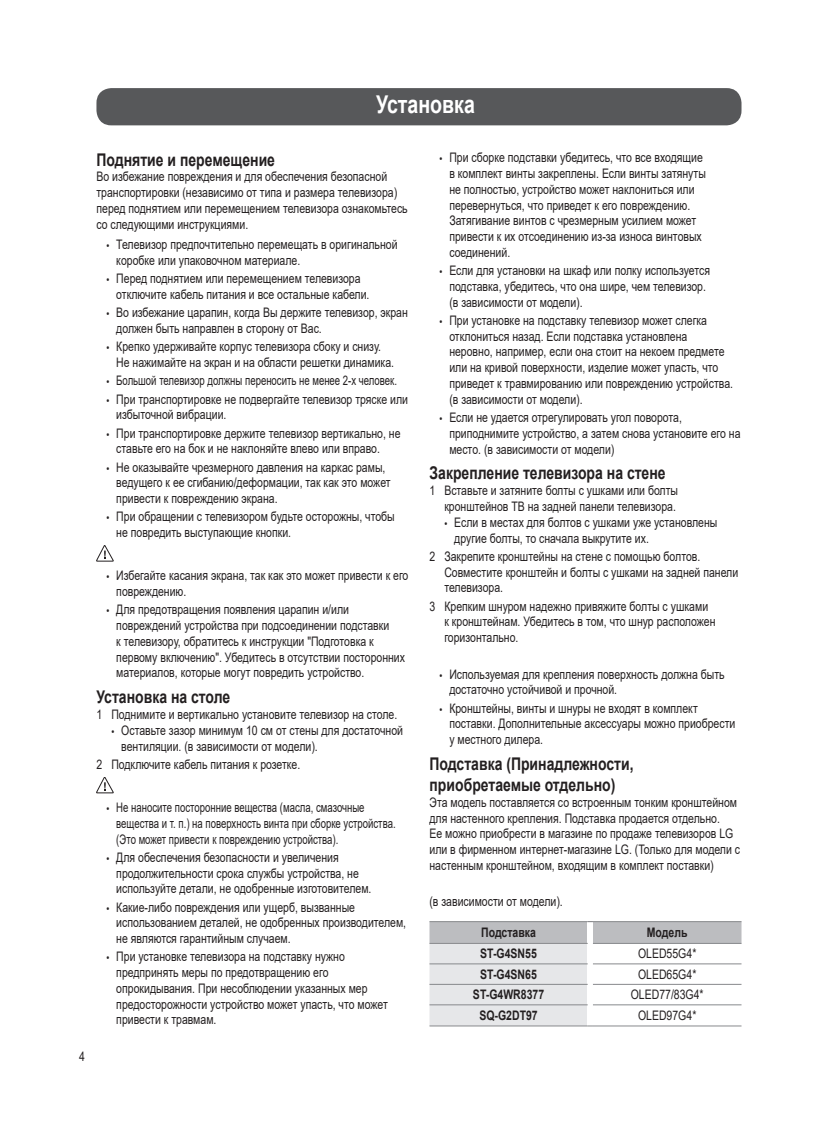
<style>
.page{position:relative;width:828px;height:1137px;background:#fff}
.page>*{position:absolute;margin:0;border:0;box-sizing:border-box;transform-origin:0 0}
.t1{font:700 24.5px "Arial";color:#fff;scale:.8 1}
.t2{font:700 17.5px/21px "Arial";color:#231f20;scale:.8 1}
.t3{font:13.12px/15.8px "Arial";color:#231f20;scale:.8 1}
.t4{font:13.12px/15.8px "Arial";color:#231f20;scale:.73 1}
.t5{font:700 13.12px "Arial";color:#231f20;scale:.8 1}
.s1{font-family:"LG Smart"}
</style>
<div class="page">
<div style="left:96px;top:88px;width:645px;height:37px;background:#57585a;border-radius:15px"></div>
<svg style="left:96px;top:545px;width:17px;height:16px"></svg>
<svg style="left:96px;top:777px;width:17px;height:16px"></svg>
<svg style="left:429px;top:921px;width:312px;height:105px"></svg>
<hr style="left:593px;top:921px;width:148px;height:1px;background:#87898c">
<h1 class="t1" style="left:376px;top:87px;width:125px">Установка</h1>
<p class="t3" style="left:79px;top:1047px;width:9px">4</p>
<h2 class="t2" style="left:96px;top:149px;width:225px">Поднятие и перемещение</h2>
<p class="t3" style="left:96px;top:169px;width:390px">Во избежание повреждения и для обеспечения безопасной транспортировки (независимо от типа и размера телевизора) перед поднятием или перемещением телевизора ознакомьтесь со следующими инструкциями.</p>
<p class="t3" style="left:116px;top:237px;width:353px;text-indent:-10px"><span class="s1">•</span> Телевизор предпочтительно перемещать в оригинальной коробке или упаковочном материале.</p>
<p class="t3" style="left:116px;top:271px;width:318px;text-indent:-10px"><span class="s1">•</span> Перед поднятием или перемещением телевизора отключите кабель питания и все остальные кабели.</p>
<p class="t3" style="left:116px;top:305px;width:366px;text-indent:-10px"><span class="s1">•</span> Во избежание царапин, когда Вы держите телевизор, экран должен быть направлен в сторону от Вас.</p>
<p class="t3" style="left:116px;top:339px;width:349px;text-indent:-10px"><span class="s1">•</span> Крепко удерживайте корпус телевизора сбоку и снизу.<br>Не нажимайте на экран и на области решетки динамика.</p>
<p class="t4" style="left:106px;top:373px;width:400px"><span class="s1">•</span> Большой телевизор должны переносить не менее 2-х человек.</p>
<p class="t3" style="left:116px;top:391px;width:366px;text-indent:-10px"><span class="s1">•</span> При транспортировке не подвергайте телевизор тряске или избыточной вибрации.</p>
<p class="t3" style="left:116px;top:425px;width:357px;text-indent:-10px"><span class="s1">•</span> При транспортировке держите телевизор вертикально, не ставьте его на бок и не наклоняйте влево или вправо.</p>
<p class="t3" style="left:116px;top:459px;width:344px;text-indent:-10px"><span class="s1">•</span> Не оказывайте чрезмерного давления на каркас рамы, ведущего к ее сгибанию/деформации, так как это может привести к повреждению экрана.</p>
<p class="t3" style="left:116px;top:508px;width:350px;text-indent:-10px"><span class="s1">•</span> При обращении с телевизором будьте осторожны, чтобы не повредить выступающие кнопки.</p>
<p class="t3" style="left:116px;top:567px;width:367px;text-indent:-10px"><span class="s1">•</span> Избегайте касания экрана, так как это может привести к его повреждению.</p>
<p class="t3" style="left:116px;top:601px;width:362px;text-indent:-10px"><span class="s1">•</span> Для предотвращения появления царапин и/или повреждений устройства при подсоединении подставки<br>к телевизору, обратитесь к инструкции "Подготовка к первому включению". Убедитесь в отсутствии посторонних материалов, которые могут повредить устройство.</p>
<h2 class="t2" style="left:96px;top:686px;width:169px">Установка на столе</h2>
<p class="t3" style="left:96px;top:706px;width:378px">1 Поднимите и вертикально установите телевизор на столе.</p>
<p class="t3" style="left:121px;top:722px;width:354px;text-indent:-10px"><span class="s1">•</span> Оставьте зазор минимум 10 см от стены для достаточной вентиляции. (в зависимости от модели).</p>
<p class="t3" style="left:96px;top:756px;width:256px">2 Подключите кабель питания к розетке.</p>
<p class="t4" style="left:116px;top:799px;width:384px;text-indent:-10px"><span class="s1">•</span> Не наносите посторонние вещества (масла, смазочные вещества и т. п.) на поверхность винта при сборке устройства. (Это может привести к повреждению устройства).</p>
<p class="t3" style="left:116px;top:849px;width:320px;text-indent:-10px"><span class="s1">•</span> Для обеспечения безопасности и увеличения продолжительности срока службы устройства, не используйте детали, не одобренные изготовителем.</p>
<p class="t3" style="left:116px;top:898px;width:364px;text-indent:-10px"><span class="s1">•</span> Какие-либо повреждения или ущерб, вызванные использованием деталей, не одобренных производителем, не являются гарантийным случаем.</p>
<p class="t3" style="left:116px;top:948px;width:341px;text-indent:-10px"><span class="s1">•</span> При установке телевизора на подставку нужно предпринять меры по предотвращению его опрокидывания. При несоблюдении указанных мер предосторожности устройство может упасть, что может привести к травмам.</p>
<p class="t3" style="left:449px;top:150px;width:322px;text-indent:-10px"><span class="s1">•</span> При сборке подставки убедитесь, что все входящие в комплект винты закреплены. Если винты затянуты не полностью, устройство может наклониться или перевернуться, что приведет к его повреждению.<br>Затягивание винтов с чрезмерным усилием может привести к их отсоединению из-за износа винтовых соединений.</p>
<p class="t3" style="left:449px;top:262px;width:327px;text-indent:-10px"><span class="s1">•</span> Если для установки на шкаф или полку используется подставка, убедитесь, что она шире, чем телевизор. (в зависимости от модели).</p>
<p class="t3" style="left:449px;top:312px;width:356px;text-indent:-10px"><span class="s1">•</span> При установке на подставку телевизор может слегка отклониться назад. Если подставка установлена неровно, например, если она стоит на некоем предмете или на кривой поверхности, изделие может упасть, что приведет к травмированию или повреждению устройства. (в зависимости от модели).</p>
<p class="t3" style="left:449px;top:409px;width:365px;text-indent:-10px"><span class="s1">•</span> Если не удается отрегулировать угол поворота, приподнимите устройство, а затем снова установите его на место. (в зависимости от модели)</p>
<h2 class="t2" style="left:429px;top:463px;width:297px">Закрепление телевизора на стене</h2>
<p class="t3" style="left:429px;top:482px;width:312px;text-align:right">1 Вставьте и затяните болты с ушками или болты кронштейнов ТВ на задней панели телевизора.</p>
<p class="t3" style="left:454px;top:514px;width:330px;text-indent:-10px"><span class="s1">•</span> Если в местах для болтов с ушками уже установлены другие болты, то сначала выкрутите их.</p>
<p class="t3" style="left:444px;top:548px;width:369px;text-indent:-15px">2 Закрепите кронштейны на стене с помощью болтов.<br>Совместите кронштейн и болты с ушками на задней панели телевизора.</p>
<p class="t3" style="left:444px;top:598px;width:340px;text-indent:-15px">3 Крепким шнуром надежно привяжите болты с ушками к кронштейнам. Убедитесь в том, что шнур расположен горизонтально.</p>
<p class="t3" style="left:449px;top:666px;width:346px;text-indent:-10px"><span class="s1">•</span> Используемая для крепления поверхность должна быть достаточно устойчивой и прочной.</p>
<p class="t3" style="left:449px;top:700px;width:359px;text-indent:-10px"><span class="s1">•</span> Кронштейны, винты и шнуры не входят в комплект поставки. Дополнительные аксессуары можно приобрести у местного дилера.</p>
<h2 class="t2" style="left:429px;top:753px;width:257px">Подставка (Принадлежности, приобретаемые отдельно)</h2>
<p class="t3" style="left:429px;top:794px;width:390px">Эта модель поставляется со встроенным тонким кронштейном для настенного крепления. Подставка продается отдельно.<br>Ее можно приобрести в магазине по продаже телевизоров LG или в фирменном интернет-магазине LG. (Только для модели с настенным кронштейном, входящим в комплект поставки)</p>
<p class="t3" style="left:429px;top:893px;width:168px">(в зависимости от модели).</p>
<p class="t5" style="left:481px;top:923px;width:70px">Подставка</p>
<p class="t5" style="left:647px;top:923px;width:52px">Модель</p>
<p class="t5" style="left:480px;top:944px;width:72px">ST-G4SN55</p>
<p class="t3" style="left:638px;top:945px;width:74px">OLED55G4*</p>
<p class="t5" style="left:480px;top:964px;width:72px">ST-G4SN65</p>
<p class="t3" style="left:638px;top:966px;width:74px">OLED65G4*</p>
<p class="t5" style="left:473px;top:985px;width:90px">ST-G4WR8377</p>
<p class="t3" style="left:631px;top:986px;width:93px">OLED77/83G4*</p>
<p class="t5" style="left:479px;top:1006px;width:74px">SQ-G2DT97</p>
<p class="t3" style="left:638px;top:1007px;width:74px">OLED97G4*</p>
</div>
